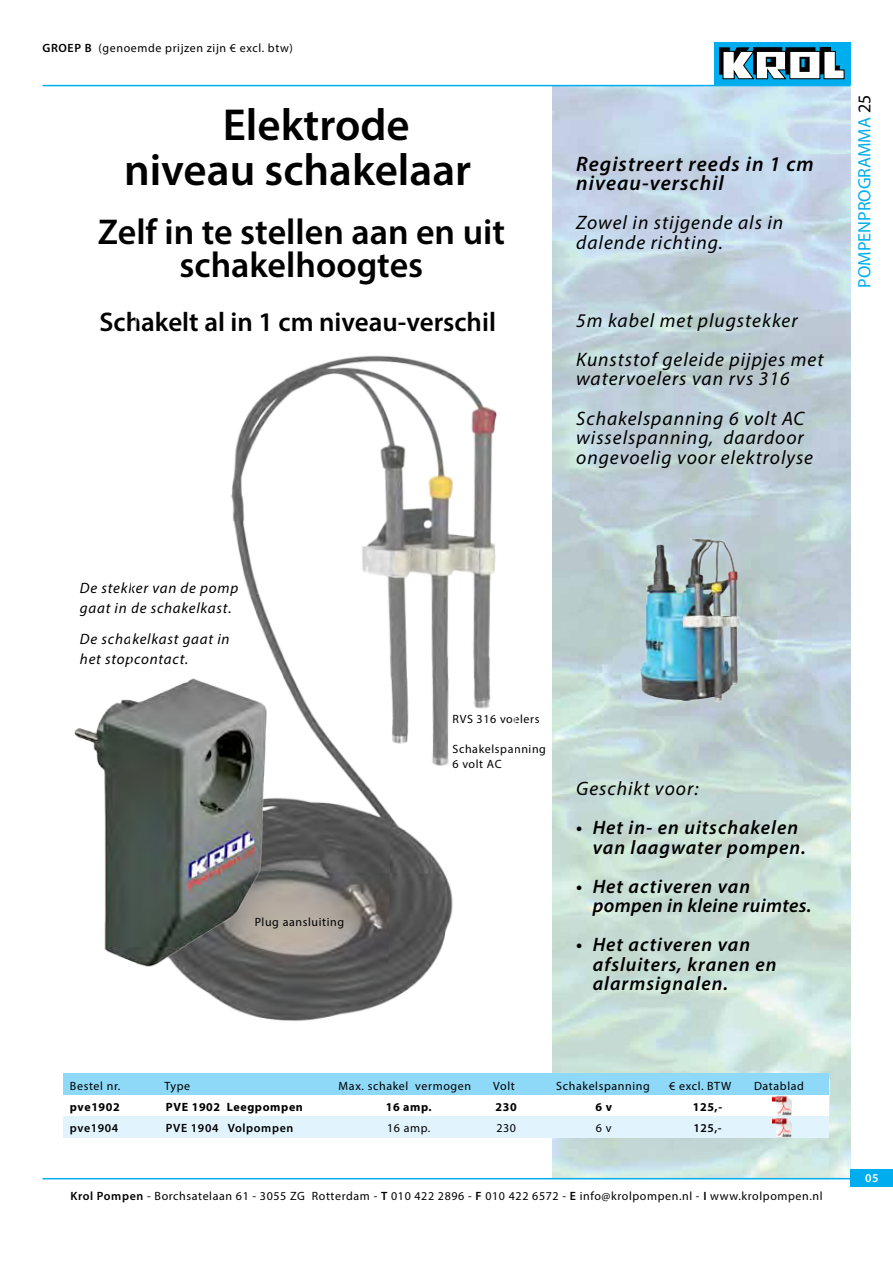
<style>
.page{position:relative;width:893px;height:1263px;background:#fff}
.page>*{position:absolute;margin:0;border:0;box-sizing:border-box;transform-origin:0 0}
.Koppen{font:600 45px "Myriad Pro";color:#000}
.Koppen-2{font:600 36px "Myriad Pro";color:#000}
.Koppen-3{font:600 27px "Myriad Pro";color:#000}
.kolom_opsomming{font:italic 600 21px/19.5px "Myriad Pro";letter-spacing:.05em;color:#000}
.kolom_opsomming-2{font:italic 19.5px/19.5px "Myriad Pro";letter-spacing:.05em;color:#000}
.kolom_opsomming-3{font:italic 600 19.5px/19.5px "Myriad Pro";letter-spacing:.05em;color:#000}
.kolom_opsomming-4{font:italic 600 19.5px/19.5px "Myriad Pro";letter-spacing:.025em;color:#000}
.t1{font:18px "Myriad Pro";color:#00aeef}
.kolom_opsomming-5{font:italic 15px "Myriad Pro";letter-spacing:.05em;color:#000}
.balken_onderin{font:12px "Myriad Pro";letter-spacing:.05em;color:#000}
.balken_onderin-2{font:700 12px "Myriad Pro";letter-spacing:.05em;color:#000}
.t2{font:600 12px "Myriad Pro";letter-spacing:.05em;color:#000}
.t3{font:600 12px "Myriad Pro";color:#fff}
.s1{font-weight:600}
.s2{color:#000}
</style>
<div class="page">
<div style="left:714px;top:43px;width:136px;height:42px;background:#00aeef"></div>
<svg style="left:719px;top:47px;width:126px;height:32px;background:#839ba5"></svg>
<hr style="left:43px;top:1178px;width:807px;height:1px;background:#00aeef">
<div style="left:64px;top:1074px;width:765px;height:21px;background:#8ed8f8"></div>
<div style="left:850px;top:1169px;width:43px;height:17px;background:#00aeef"></div>
<div style="left:64px;top:1116px;width:765px;height:21px;background:#e1f4fd"></div>
<svg style="left:181px;top:355px;width:316px;height:666px"></svg>
<hr style="left:43px;top:85px;width:807px;height:1px;background:#00aeef">
<img style="left:74px;top:671px;width:202px;height:302px">
<img style="left:631px;top:538px;width:120px;height:172px">
<img style="left:772px;top:1095px;width:19px;height:20px">
<img style="left:772px;top:1118px;width:19px;height:20px">
<p class="balken_onderin" style="left:43px;top:40px;width:252px"><span class="s1">GROEP B</span> (genoemde prijzen zijn € excl. btw)</p>
<p class="Koppen" style="left:223px;top:96px;width:189px">Elektrode</p>
<p class="Koppen" style="left:124px;top:141px;width:349px">niveau schakelaar</p>
<p class="Koppen-2" style="left:98px;top:209px;width:409px">Zelf in te stellen aan en uit</p>
<p class="Koppen-2" style="left:179px;top:242px;width:245px">schakelhoogtes</p>
<p class="Koppen-3" style="left:99px;top:304px;width:398px">Schakelt al in 1 cm niveau-verschil</p>
<p class="kolom_opsomming" style="left:576px;top:154px;width:239px">Registreert reeds in 1 cm niveau-verschil</p>
<p class="kolom_opsomming-2" style="left:576px;top:213px;width:209px">Zowel in stijgende als in</p>
<p class="kolom_opsomming-2" style="left:576px;top:232px;width:148px">dalende richting.</p>
<p class="kolom_opsomming-2" style="left:576px;top:310px;width:223px">5m kabel met plugstekker</p>
<p class="kolom_opsomming-2" style="left:576px;top:349px;width:249px">Kunststof geleide pijpjes met watervoelers van rvs 316</p>
<p class="kolom_opsomming-2" style="left:576px;top:408px;width:230px">Schakelspanning 6 volt AC</p>
<p class="kolom_opsomming-2" style="left:576px;top:427px;width:229px">wisselspanning, daardoor</p>
<p class="kolom_opsomming-2" style="left:576px;top:447px;width:238px">ongevoelig voor elektrolyse</p>
<p class="t1" style="left:853px;top:288px;width:194px;rotate:-90deg">POMPENPROGRAMMA <span class="s2">25</span></p>
<p class="kolom_opsomming-5" style="left:80px;top:579px;width:160px">De stekker van de pomp</p>
<p class="kolom_opsomming-5" style="left:80px;top:598px;width:153px">gaat in de schakelkast.</p>
<p class="kolom_opsomming-5" style="left:80px;top:630px;width:151px">De schakelkast gaat in</p>
<p class="kolom_opsomming-5" style="left:80px;top:649px;width:110px">het stopcontact.</p>
<p class="balken_onderin" style="left:255px;top:914px;width:91px">Plug aansluiting</p>
<p class="balken_onderin" style="left:452px;top:711px;width:88px">RVS 316 voelers</p>
<p class="balken_onderin" style="left:452px;top:741px;width:95px">Schakelspanning</p>
<p class="balken_onderin" style="left:452px;top:756px;width:51px">6 volt AC</p>
<p class="kolom_opsomming-2" style="left:576px;top:778px;width:124px">Geschikt voor:</p>
<p class="kolom_opsomming-3" style="left:593px;top:817px;width:214px;text-indent:-16px">• Het in- en uitschakelen van laagwater pompen.</p>
<p class="kolom_opsomming-4" style="left:593px;top:876px;width:220px;text-indent:-16px">• Het activeren van pompen in kleine ruimtes.</p>
<p class="kolom_opsomming-3" style="left:593px;top:934px;width:185px;text-indent:-16px">• Het activeren van afsluiters, kranen en alarmsignalen.</p>
<p class="balken_onderin" style="left:70px;top:1078px;width:52px">Bestel nr.</p>
<p class="balken_onderin" style="left:165px;top:1078px;width:27px">Type</p>
<p class="balken_onderin" style="left:339px;top:1078px;width:134px">Max. schakel vermogen</p>
<p class="balken_onderin" style="left:493px;top:1078px;width:23px">Volt</p>
<p class="balken_onderin" style="left:556px;top:1078px;width:95px">Schakelspanning</p>
<p class="balken_onderin" style="left:669px;top:1078px;width:64px">€ excl. BTW</p>
<p class="balken_onderin" style="left:754px;top:1078px;width:51px">Datablad</p>
<p class="balken_onderin-2" style="left:70px;top:1099px;width:51px">pve1902</p>
<p class="balken_onderin-2" style="left:166px;top:1099px;width:138px">PVE 1902 Leegpompen</p>
<p class="balken_onderin-2" style="left:386px;top:1099px;width:47px">16 amp.</p>
<p class="balken_onderin-2" style="left:496px;top:1099px;width:23px">230</p>
<p class="balken_onderin-2" style="left:595px;top:1099px;width:18px">6 v</p>
<p class="balken_onderin-2" style="left:693px;top:1099px;width:31px">125,-</p>
<p class="t2" style="left:70px;top:1120px;width:50px">pve1904</p>
<p class="t2" style="left:166px;top:1120px;width:129px">PVE 1904 Volpompen</p>
<p class="balken_onderin" style="left:387px;top:1121px;width:45px">16 amp.</p>
<p class="balken_onderin" style="left:496px;top:1121px;width:21px">230</p>
<p class="balken_onderin" style="left:596px;top:1121px;width:17px">6 v</p>
<p class="t2" style="left:693px;top:1120px;width:30px">125,-</p>
<p class="balken_onderin" style="left:70px;top:1188px;width:754px"><span class="s1">Krol Pompen</span> - Borchsatelaan 61 - 3055 ZG Rotterdam - <span class="s1">T</span> 010 422 2896 - <span class="s1">F</span> 010 422 6572 - <span class="s1">E</span> info@krolpompen.nl - <span class="s1">I</span> www.krolpompen.nl</p>
<p class="t3" style="left:865px;top:1171px;width:15px">05</p>
</div>
